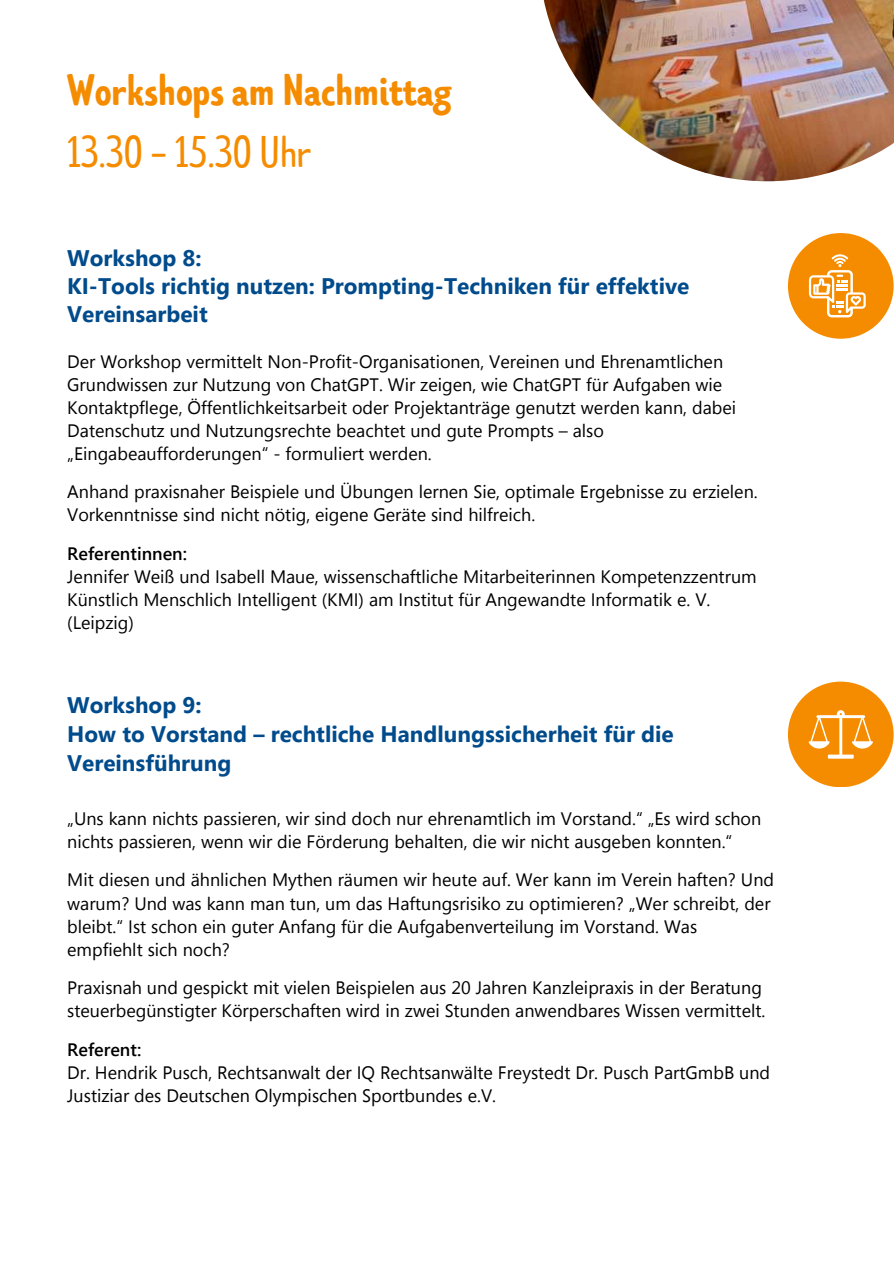
<style>
.page{position:relative;width:894px;height:1264px;background:#fff}
.page>*{position:absolute;margin:0;border:0;box-sizing:border-box;transform-origin:0 0}
.t1{font:700 45px "Limes Sans";color:#f58c00}
.t2{font:45px "Limes Sans";color:#f58c00}
.t3{font:700 22.5px/28px "Segoe UI";color:#004b8c}
.t4{font:18px/23px "Segoe UI";color:#000}
.t5{font:600 18px "Segoe UI";color:#000}
</style>
<div class="page">
<img style="left:543px;top:0;width:350px;height:181px">
<div style="left:787px;top:681px;width:106px;height:106px;background:#f58c00;border-radius:50%"></div>
<svg style="left:808px;top:710px;width:64px;height:48px"></svg>
<div style="left:787px;top:233px;width:106px;height:106px;background:#f58c00;border-radius:50%"></div>
<svg style="left:808px;top:254px;width:57px;height:63px"></svg>
<h1 class="t1" style="left:67px;top:60px;width:386px">Workshops am Nachmittag</h1>
<h1 class="t2" style="left:67px;top:122px;width:245px">13.30 - 15.30 Uhr</h1>
<p class="t3" style="left:67px;top:243px;width:623px">Workshop 8:<br>KI-Tools richtig nutzen: Prompting-Techniken für effektive<br>Vereinsarbeit</p>
<p class="t4" style="left:67px;top:350px;width:670px">Der Workshop vermittelt Non-Profit-Organisationen, Vereinen und Ehrenamtlichen Grundwissen zur Nutzung von ChatGPT. Wir zeigen, wie ChatGPT für Aufgaben wie Kontaktpflege, Öffentlichkeitsarbeit oder Projektanträge genutzt werden kann, dabei Datenschutz und Nutzungsrechte beachtet und gute Prompts – also „Eingabeaufforderungen“ - formuliert werden.</p>
<p class="t4" style="left:67px;top:480px;width:691px">Anhand praxisnaher Beispiele und Übungen lernen Sie, optimale Ergebnisse zu erzielen.<br>Vorkenntnisse sind nicht nötig, eigene Geräte sind hilfreich.</p>
<p class="t5" style="left:67px;top:537px;width:121px">Referentinnen:</p>
<p class="t4" style="left:67px;top:565px;width:690px">Jennifer Weiß und Isabell Maue, wissenschaftliche Mitarbeiterinnen Kompetenzzentrum<br>Künstlich Menschlich Intelligent (KMI) am Institut für Angewandte Informatik e. V. (Leipzig)</p>
<p class="t3" style="left:67px;top:690px;width:607px;line-height:29px">Workshop 9:<br>How to Vorstand – rechtliche Handlungssicherheit für die<br>Vereinsführung</p>
<p class="t4" style="left:67px;top:807px;width:695px">„Uns kann nichts passieren, wir sind doch nur ehrenamtlich im Vorstand.“ „Es wird schon nichts passieren, wenn wir die Förderung behalten, die wir nicht ausgeben konnten.“</p>
<p class="t4" style="left:67px;top:868px;width:708px">Mit diesen und ähnlichen Mythen räumen wir heute auf. Wer kann im Verein haften? Und warum? Und was kann man tun, um das Haftungsrisiko zu optimieren? „Wer schreibt, der bleibt.“ Ist schon ein guter Anfang für die Aufgabenverteilung im Vorstand. Was empfiehlt sich noch?</p>
<p class="t4" style="left:67px;top:975px;width:699px">Praxisnah und gespickt mit vielen Beispielen aus 20 Jahren Kanzleipraxis in der Beratung steuerbegünstigter Körperschaften wird in zwei Stunden anwendbares Wissen vermittelt.</p>
<p class="t5" style="left:67px;top:1032px;width:76px">Referent:</p>
<p class="t4" style="left:67px;top:1060px;width:704px">Dr. Hendrik Pusch, Rechtsanwalt der IQ Rechtsanwälte Freystedt Dr. Pusch PartGmbB und<br>Justiziar des Deutschen Olympischen Sportbundes e.V.</p>
</div>
